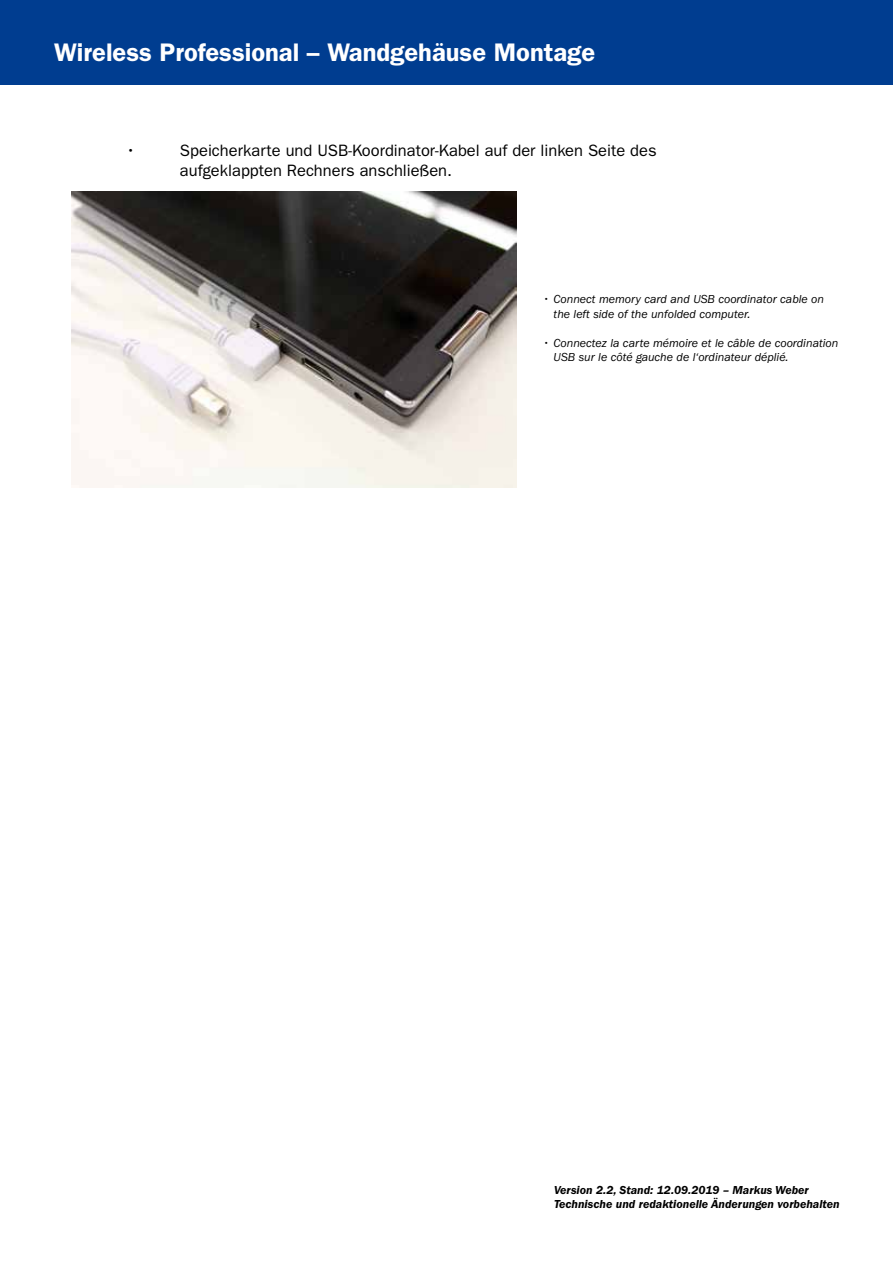
<style>
.page{position:relative;width:893px;height:1263px;background:#fff}
.page>*{position:absolute;margin:0;border:0;box-sizing:border-box;transform-origin:0 0}
.t1{font:600 25.5px "ITC Franklin Gothic Std";color:#fff}
.t2{font:16.5px/19.8px "ITC Franklin Gothic Std";color:#000}
.t3{font:italic 12px/14.4px "ITC Franklin Gothic Std";color:#000}
.t4{font:italic 600 12px/14.4px "ITC Franklin Gothic Std";color:#000}
</style>
<div class="page">
<div style="left:0;top:0;width:893px;height:85px;background:#003d90"></div>
<img style="left:72px;top:191px;width:444px;height:297px">
<h1 class="t1" style="left:54px;top:37px;width:543px">Wireless Professional – Wandgehäuse Montage</h1>
<h2 class="t2" style="left:126px;top:141px;width:11px">•</h2>
<h2 class="t2" style="left:180px;top:141px;width:478px">Speicherkarte und USB-Koordinator-Kabel auf der linken Seite des aufgeklappten Rechners anschließen.</h2>
<p class="t3" style="left:554px;top:292px;width:272px;text-indent:-11px">• Connect memory card and USB coordinator cable on the left side of the unfolded computer.</p>
<p class="t3" style="left:554px;top:336px;width:286px;text-indent:-11px">• Connectez la carte mémoire et le câble de coordination<br>USB sur le côté gauche de l‘ordinateur déplié.</p>
<p class="t4" style="left:554px;top:1183px;width:287px">Version 2.2, Stand: 12.09.2019 – Markus Weber<br>Technische und redaktionelle Änderungen vorbehalten</p>
</div>
